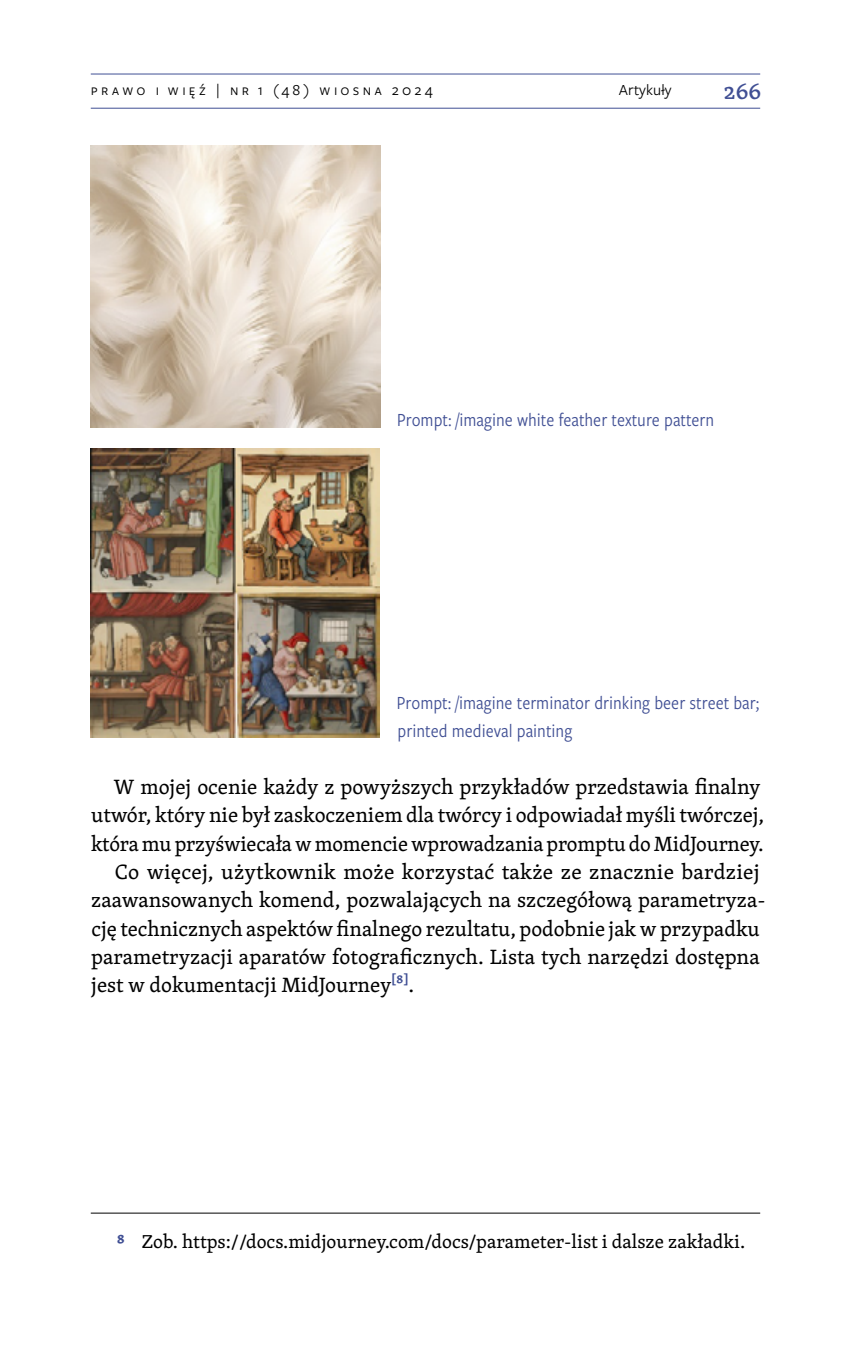
<style>
.page{position:relative;width:851px;height:1361px;background:#fff}
.page>*{position:absolute;margin:0;border:0;box-sizing:border-box;transform-origin:0 0}
.t1{font:500 24px "Skolar PE";color:#404f94}
.t2{font:21.2px "Skolar PE";color:#000}
.t3{font:19.2px/28.4px "Freight Sans Cnd Pro";color:#404f94}
.t4{font:19.2px "Skolar PE";color:#000}
.t5{font:16px "Freight Sans Pro";letter-spacing:.2em;color:#000}
.t6{font:16px "Freight Sans Pro";color:#000}
.s1{color:#404f94}
.s2{font-weight:500;font-size:23.2px;color:#404f94}
</style>
<div class="page">
<hr style="left:91px;top:108px;width:669px;height:1px;background:#404f94">
<hr style="left:91px;top:74px;width:669px;height:1px;background:#404f94">
<img style="left:91px;top:146px;width:289px;height:281px">
<img style="left:91px;top:448px;width:289px;height:289px">
<hr style="left:91px;top:1212px;width:669px;height:1px;background:#000">
<p class="t5" style="left:91px;top:79px;width:343px">Prawo i więź | nr 1 (48) wiosna 2024</p>
<p class="t6" style="left:618px;top:79px;width:54px">Artykuły</p>
<p class="t1" style="left:723px;top:72px;width:39px">266</p>
<p class="t3" style="left:397px;top:404px;width:318px">Prompt: /imagine white feather texture pattern</p>
<p class="t3" style="left:397px;top:687px;width:364px">Prompt: /imagine terminator drinking beer street bar; printed medieval painting</p>
<p class="t2" style="left:114px;top:771px;width:648px">W mojej ocenie każdy z powyższych przykładów przedstawia finalny</p>
<p class="t2" style="left:91px;top:799px;width:674px">utwór, który nie był zaskoczeniem dla twórcy i odpowiadał myśli twórczej,</p>
<p class="t2" style="left:91px;top:828px;width:674px">która mu przyświecała w momencie wprowadzania promptu do MidJourney.</p>
<p class="t2" style="left:115px;top:856px;width:646px">Co więcej, użytkownik może korzystać także ze znacznie bardziej</p>
<p class="t2" style="left:91px;top:884px;width:675px">zaawansowanych komend, pozwalających na szczegółową parametryza-</p>
<p class="t2" style="left:92px;top:913px;width:669px">cję technicznych aspektów finalnego rezultatu, podobnie jak w przypadku</p>
<p class="t2" style="left:91px;top:941px;width:670px">parametryzacji aparatów fotograficznych. Lista tych narzędzi dostępna</p>
<p class="t2" style="left:91px;top:969px;width:324px">jest w dokumentacji MidJourney<span class="s1">[8]</span>.</p>
<p class="t4" style="left:117px;top:1227px;width:630px"><span class="s2">8</span> Zob. https://docs.midjourney.com/docs/parameter-list i dalsze zakładki.</p>
</div>
